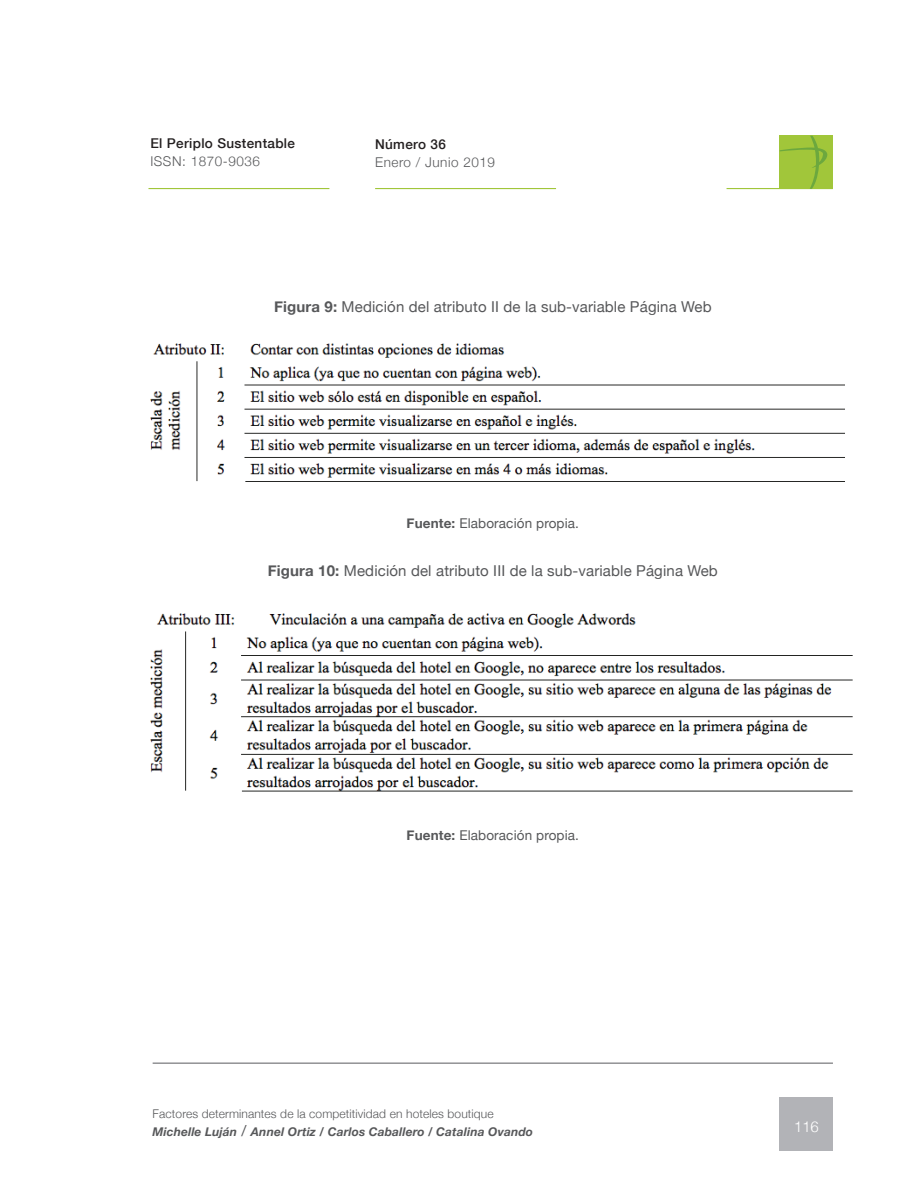
<style>
.page{position:relative;width:918px;height:1188px;background:#fff}
.page>*{position:absolute;margin:0;border:0;box-sizing:border-box;transform-origin:0 0}
.t1{font:15px "Helvetica Neue";letter-spacing:.01em;color:#57585a}
.t2{font:300 15px "Helvetica";color:#fff}
.t3{font:13.5px "Helvetica Neue";letter-spacing:.01em;color:#57585a}
.t4{font:300 13.5px "Helvetica Neue";letter-spacing:.04em;color:#57585a}
.t5{font:500 13.5px "Helvetica Neue";letter-spacing:.025em;color:#231f20}
.t6{font:300 12px/18px "Helvetica Neue";letter-spacing:.01em;color:#57585a}
.s1{font-weight:700}
.s2{font-weight:700;font-style:italic}
.s3{font-weight:400;font-size:15px}
</style>
<div class="page">
<div style="left:780px;top:1098px;width:53px;height:53px;background:#b2b3b7"></div>
<hr style="left:727px;top:188px;width:106px;height:1px;background:#a1c63a">
<hr style="left:153px;top:1063px;width:680px;height:1px;background:#6c6d70">
<hr style="left:148px;top:188px;width:181px;height:1px;background:#a1c63a">
<hr style="left:375px;top:188px;width:181px;height:1px;background:#a1c63a">
<div style="left:780px;top:136px;width:53px;height:53px;background:#a1c63a"></div>
<svg style="left:780px;top:136px;width:48px;height:53px"></svg>
<img style="left:150px;top:343px;width:695px;height:139px">
<img style="left:150px;top:613px;width:703px;height:179px">
<p class="t5" style="left:150px;top:133px;width:146px">El Periplo Sustentable</p>
<p class="t4" style="left:150px;top:151px;width:111px">ISSN: 1870-9036</p>
<p class="t5" style="left:375px;top:133px;width:72px">Número 36</p>
<p class="t4" style="left:375px;top:151px;width:121px">Enero / Junio 2019</p>
<p class="t1" style="left:274px;top:294px;width:439px"><span class="s1">Figura 9:</span> Medición del atributo II de la sub-variable Página Web</p>
<p class="t3" style="left:407px;top:512px;width:174px"><span class="s1">Fuente:</span> Elaboración propia.</p>
<p class="t1" style="left:268px;top:558px;width:452px"><span class="s1">Figura 10:</span> Medición del atributo III de la sub-variable Página Web</p>
<p class="t3" style="left:407px;top:824px;width:174px"><span class="s1">Fuente:</span> Elaboración propia.</p>
<p class="t6" style="left:153px;top:1104px;width:382px">Factores determinantes de la competitividad en hoteles boutique<br><span class="s2">Michelle Luján</span> <span class="s3">/</span> <span class="s2">Annel Ortiz / Carlos Caballero / Catalina Ovando</span></p>
<p class="t2" style="left:794px;top:1114px;width:27px">116</p>
</div>
